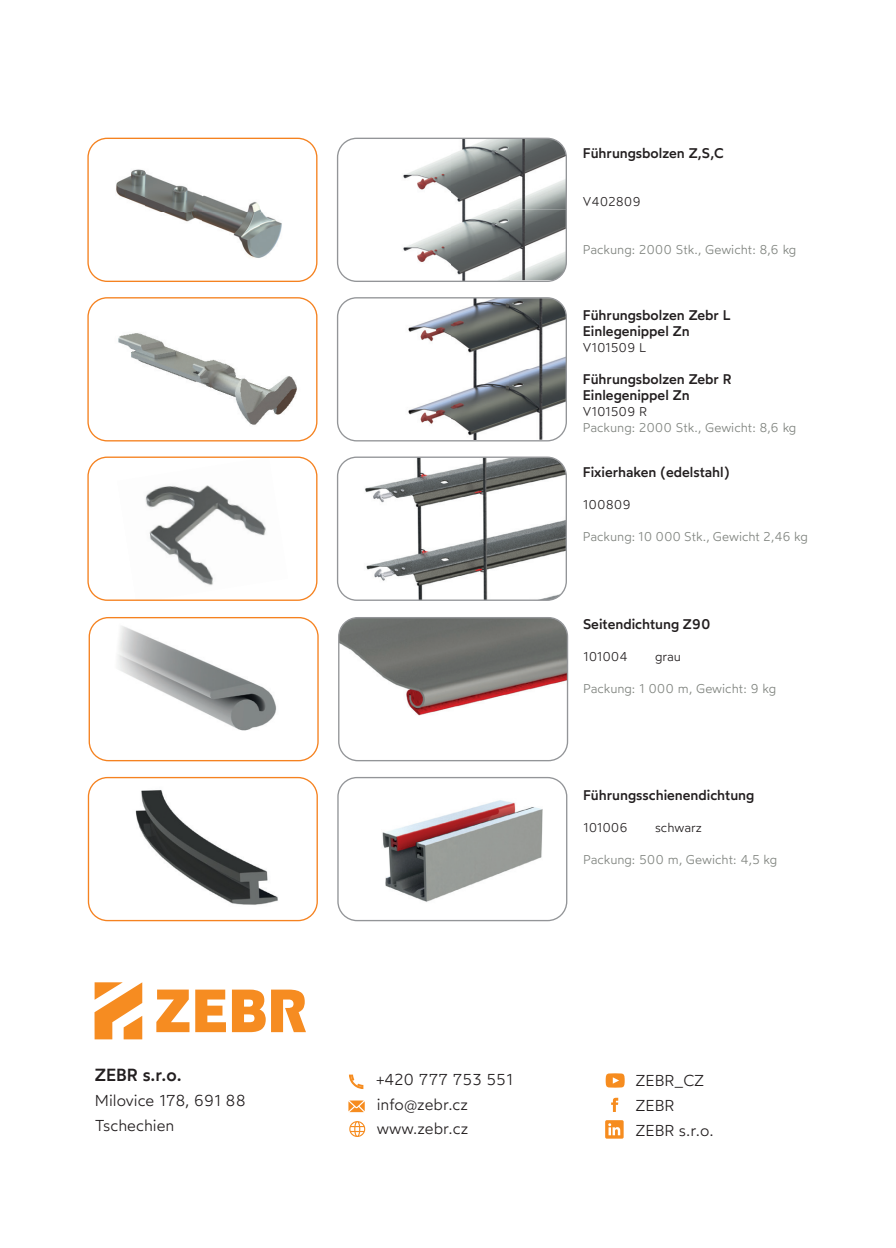
<style>
.page{position:relative;width:896px;height:1248px;background:#fff}
.page>*{position:absolute;margin:0;border:0;box-sizing:border-box;transform-origin:0 0}
.t1{font:500 17.6px "Wotfard";color:#231f20}
.t2{font:300 15.8px/24.6px "Wotfard";color:#231f20}
.t3{font:500 14px/16px "Wotfard";color:#231f20}
.t4{font:300 12.8px "Wotfard";color:#7f837e}
.t5{font:300 12.8px "Wotfard";color:#231f20}
</style>
<div class="page">
<svg style="left:89px;top:617px;width:230px;height:144px"></svg>
<svg style="left:338px;top:617px;width:230px;height:144px"></svg>
<svg style="left:88px;top:776px;width:230px;height:145px"></svg>
<svg style="left:337px;top:777px;width:230px;height:144px"></svg>
<svg style="left:87px;top:456px;width:230px;height:145px"></svg>
<svg style="left:337px;top:456px;width:230px;height:145px"></svg>
<svg style="left:87px;top:138px;width:230px;height:144px"></svg>
<svg style="left:87px;top:297px;width:230px;height:144px"></svg>
<svg style="left:337px;top:138px;width:230px;height:144px"></svg>
<svg style="left:337px;top:297px;width:230px;height:144px"></svg>
<svg style="left:611px;top:1097px;width:7px;height:14px"></svg>
<svg style="left:606px;top:1073px;width:19px;height:14px"></svg>
<svg style="left:605px;top:1120px;width:18px;height:18px"></svg>
<svg style="left:349px;top:1074px;width:14px;height:14px"></svg>
<svg style="left:348px;top:1100px;width:17px;height:11px"></svg>
<svg style="left:94px;top:982px;width:48px;height:57px"></svg>
<svg style="left:156px;top:989px;width:150px;height:43px"></svg>
<svg style="left:349px;top:1121px;width:16px;height:15px"></svg>
<p class="t1" style="left:95px;top:1063px;width:88px">ZEBR s.r.o.</p>
<p class="t2" style="left:95px;top:1087px;width:152px">Milovice 178, 691 88<br>Tschechien</p>
<p class="t3" style="left:583px;top:145px;width:142px">Führungsbolzen Z,S,C</p>
<p class="t5" style="left:583px;top:193px;width:60px">V402809</p>
<p class="t4" style="left:583px;top:241px;width:215px">Packung: 2000 Stk., Gewicht: 8,6 kg</p>
<p class="t3" style="left:583px;top:306px;width:149px">Führungsbolzen Zebr L<br>Einlegenippel Zn</p>
<p class="t5" style="left:583px;top:339px;width:65px">V101509 L</p>
<p class="t3" style="left:583px;top:370px;width:150px">Führungsbolzen Zebr R<br>Einlegenippel Zn</p>
<p class="t5" style="left:583px;top:403px;width:66px">V101509 R</p>
<p class="t4" style="left:583px;top:419px;width:215px">Packung: 2000 Stk., Gewicht: 8,6 kg</p>
<p class="t3" style="left:583px;top:463px;width:148px">Fixierhaken (edelstahl)</p>
<p class="t5" style="left:583px;top:496px;width:49px">100809</p>
<p class="t4" style="left:583px;top:528px;width:226px">Packung: 10 000 Stk., Gewicht 2,46 kg</p>
<p class="t3" style="left:583px;top:615px;width:129px">Seitendichtung Z90</p>
<p class="t5" style="left:583px;top:648px;width:46px">101004</p>
<p class="t5" style="left:655px;top:648px;width:27px">grau</p>
<p class="t4" style="left:583px;top:680px;width:195px">Packung: 1 000 m, Gewicht: 9 kg</p>
<p class="t3" style="left:583px;top:786px;width:173px">Führungsschienendichtung</p>
<p class="t5" style="left:583px;top:819px;width:46px">101006</p>
<p class="t5" style="left:655px;top:819px;width:48px">schwarz</p>
<p class="t4" style="left:583px;top:851px;width:196px">Packung: 500 m, Gewicht: 4,5 kg</p>
<p class="t2" style="left:377px;top:1066px;width:138px">+420 777 753 551 info@zebr.cz www.zebr.cz</p>
<p class="t2" style="left:635px;top:1067px;width:80px">ZEBR_CZ<br>ZEBR<br>ZEBR s.r.o.</p>
</div>
